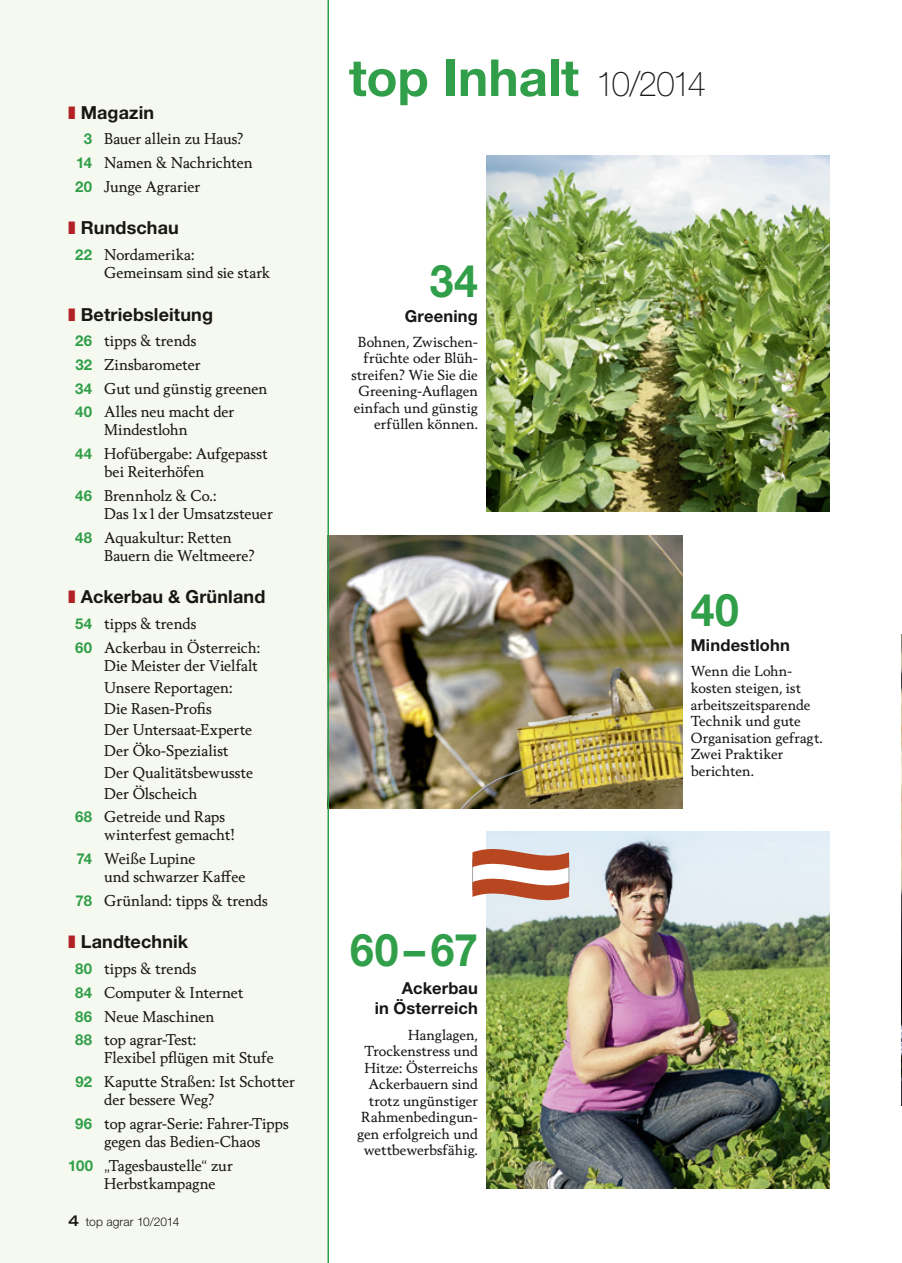
<style>
.page{position:relative;width:902px;height:1263px;background:#fff}
.page>*{position:absolute;margin:0;border:0;box-sizing:border-box;transform-origin:0 0}
.t1{font:700 51px "Helvetica Neue LT Pro";color:#319f49}
.Inhalt_Ziffer{font:700 45px "Helvetica Neue LT Pro";letter-spacing:.015em;color:#319f49;scale:.95 1}
.t2{font:700 18px "Helvetica Neue LT Pro";letter-spacing:.005em;color:#181715}
.Inhalt_Titel_klein{font:700 16.5px/19.8px "Helvetica Neue LT Pro";letter-spacing:.01em;color:#181715;text-align:right}
.Inhalt{font:15px/18px "Berling Nova Text Pro";color:#181715}
.Inhalt_Beschreibung{font:13.95px/16.5px "Berling Nova Text Pro";color:#181715;text-align:right}
.t3{font:300 12px "Helvetica Neue LT Pro";letter-spacing:.005em;color:#181715}
.s1{color:#b22125}
.s2{font-family:"Helvetica Neue LT Pro";font-weight:700;color:#319f49}
.s3{font-weight:500;font-stretch:expanded;font-size:15px}
.s4{font-weight:100;font-size:34.5px;color:#181715}
</style>
<div class="page">
<div style="left:0;top:0;width:327px;height:1263px;background:#f6f9ef"></div>
<img style="left:486px;top:832px;width:343px;height:356px">
<img style="left:486px;top:155px;width:343px;height:356px">
<img style="left:329px;top:535px;width:353px;height:273px">
<img style="left:901px;top:634px;width:1px;height:471px">
<hr style="left:327px;top:0;width:2px;height:1263px;background:#319f49">
<svg style="left:472px;top:841px;width:97px;height:67px"></svg>
<p class="t2" style="left:68px;top:101px;width:88px"><span class="s1">❚</span> Magazin</p>
<p class="Inhalt" style="left:84px;top:130px;width:161px"><span class="s2">3</span> Bauer allein zu Haus?</p>
<p class="Inhalt" style="left:76px;top:153px;width:178px"><span class="s2">14</span> Namen &amp; Nachrichten</p>
<p class="Inhalt" style="left:75px;top:177px;width:126px"><span class="s2">20</span> Junge Agrarier</p>
<p class="t2" style="left:68px;top:217px;width:112px"><span class="s1">❚</span> Rundschau</p>
<p class="Inhalt" style="left:104px;top:245px;width:167px;text-indent:-29px"><span class="s2">22</span> Nordamerika:<br>Gemeinsam sind sie stark</p>
<p class="t2" style="left:68px;top:303px;width:146px"><span class="s1">❚</span> Betriebsleitung</p>
<p class="Inhalt" style="left:75px;top:331px;width:123px"><span class="s2">26</span> tipps &amp; trends</p>
<p class="Inhalt" style="left:75px;top:355px;width:127px"><span class="s2">32</span> Zinsbarometer</p>
<p class="Inhalt" style="left:75px;top:379px;width:194px"><span class="s2">34</span> Gut und günstig greenen</p>
<p class="Inhalt" style="left:104px;top:403px;width:132px;text-indent:-29px"><span class="s2">40</span> Alles neu macht der<br>Mindestlohn</p>
<p class="Inhalt" style="left:104px;top:444px;width:165px;text-indent:-29px"><span class="s2">44</span> Hofübergabe: Aufgepasst bei Reiterhöfen</p>
<p class="Inhalt" style="left:104px;top:486px;width:170px;text-indent:-29px"><span class="s2">46</span> Brennholz &amp; Co.:<br>Das 1x1 der Umsatzsteuer</p>
<p class="Inhalt" style="left:104px;top:528px;width:152px;text-indent:-29px"><span class="s2">48</span> Aquakultur: Retten<br>Bauern die Weltmeere?</p>
<p class="t2" style="left:68px;top:585px;width:199px"><span class="s1">❚</span> Ackerbau &amp; Grünland</p>
<p class="Inhalt" style="left:75px;top:614px;width:123px"><span class="s2">54</span> tipps &amp; trends</p>
<p class="Inhalt" style="left:75px;top:638px;width:187px;text-align:right"><span class="s2">60</span> Ackerbau in Österreich:<br>Die Meister der Vielfalt</p>
<p class="Inhalt" style="left:104px;top:678px;width:130px">Unsere Reportagen:</p>
<p class="Inhalt" style="left:104px;top:699px;width:109px">Die Rasen-Profis</p>
<p class="Inhalt" style="left:104px;top:720px;width:149px">Der Untersaat-Experte</p>
<p class="Inhalt" style="left:104px;top:741px;width:126px">Der Öko-Spezialist</p>
<p class="Inhalt" style="left:104px;top:763px;width:150px">Der Qualitätsbewusste</p>
<p class="Inhalt" style="left:104px;top:784px;width:95px">Der Ölscheich</p>
<p class="Inhalt" style="left:104px;top:808px;width:132px;text-indent:-29px"><span class="s2">68</span> Getreide und Raps winterfest gemacht!</p>
<p class="Inhalt" style="left:104px;top:849px;width:143px;text-indent:-28px"><span class="s2">74</span> Weiße Lupine<br>und schwarzer Kaffee</p>
<p class="Inhalt" style="left:76px;top:891px;width:194px"><span class="s2">78</span> Grünland: tipps &amp; trends</p>
<p class="t2" style="left:68px;top:931px;width:122px"><span class="s1">❚</span> Landtechnik</p>
<p class="Inhalt" style="left:75px;top:959px;width:123px"><span class="s2">80</span> tipps &amp; trends</p>
<p class="Inhalt" style="left:75px;top:983px;width:170px"><span class="s2">84</span> Computer &amp; Internet</p>
<p class="Inhalt" style="left:75px;top:1007px;width:141px"><span class="s2">86</span> Neue Maschinen</p>
<p class="Inhalt" style="left:104px;top:1030px;width:171px;text-indent:-29px"><span class="s2">88</span> top agrar-Test:<br>Flexibel pflügen mit Stufe</p>
<p class="Inhalt" style="left:104px;top:1072px;width:192px;text-indent:-29px"><span class="s2">92</span> Kaputte Straßen: Ist Schotter der bessere Weg?</p>
<p class="Inhalt" style="left:75px;top:1114px;width:215px;text-align:center"><span class="s2">96</span> top agrar-Serie: Fahrer-Tipps gegen das Bedien-Chaos</p>
<p class="Inhalt" style="left:104px;top:1156px;width:130px;text-indent:-36px"><span class="s2">100</span> „Tagesbaustelle“ zur<br>Herbstkampagne</p>
<p class="t3" style="left:68px;top:1214px;width:113px"><span class="s3">4</span> top agrar 10/2014</p>
<p class="t1" style="left:349px;top:46px;width:358px">top Inhalt <span class="s4">10/2014</span></p>
<p class="Inhalt_Ziffer" style="left:429px;top:252px;width:52px">34</p>
<p class="Inhalt_Titel_klein" style="left:404px;top:306px;width:75px">Greening</p>
<p class="Inhalt_Beschreibung" style="left:351px;top:333px;width:128px">Bohnen, Zwischen&shy;früchte oder Blüh&shy;streifen? Wie Sie die<br>Greening-Auflagen einfach und günstig erfüllen können.</p>
<p class="Inhalt_Ziffer" style="left:350px;top:922px;width:136px">60–67</p>
<p class="Inhalt_Titel_klein" style="left:374px;top:978px;width:105px">Ackerbau<br>in Österreich</p>
<p class="Inhalt_Beschreibung" style="left:357px;top:1026px;width:122px">Hanglagen,<br>Trockenstress und<br>Hitze: Österreichs<br>Ackerbauern sind trotz ungünstiger<br>Rahmenbedingun&shy;gen erfolgreich und wettbewerbsfähig.</p>
<p class="Inhalt_Ziffer" style="left:690px;top:582px;width:52px">40</p>
<p class="Inhalt_Titel_klein" style="left:690px;top:635px;width:101px">Mindestlohn</p>
<p class="Inhalt_Beschreibung" style="left:690px;top:663px;width:133px;text-align:left">Wenn die Lohn&shy;kosten steigen, ist arbeitszeitsparende<br>Technik und gute<br>Organisation gefragt.<br>Zwei Praktiker berichten.</p>
</div>
